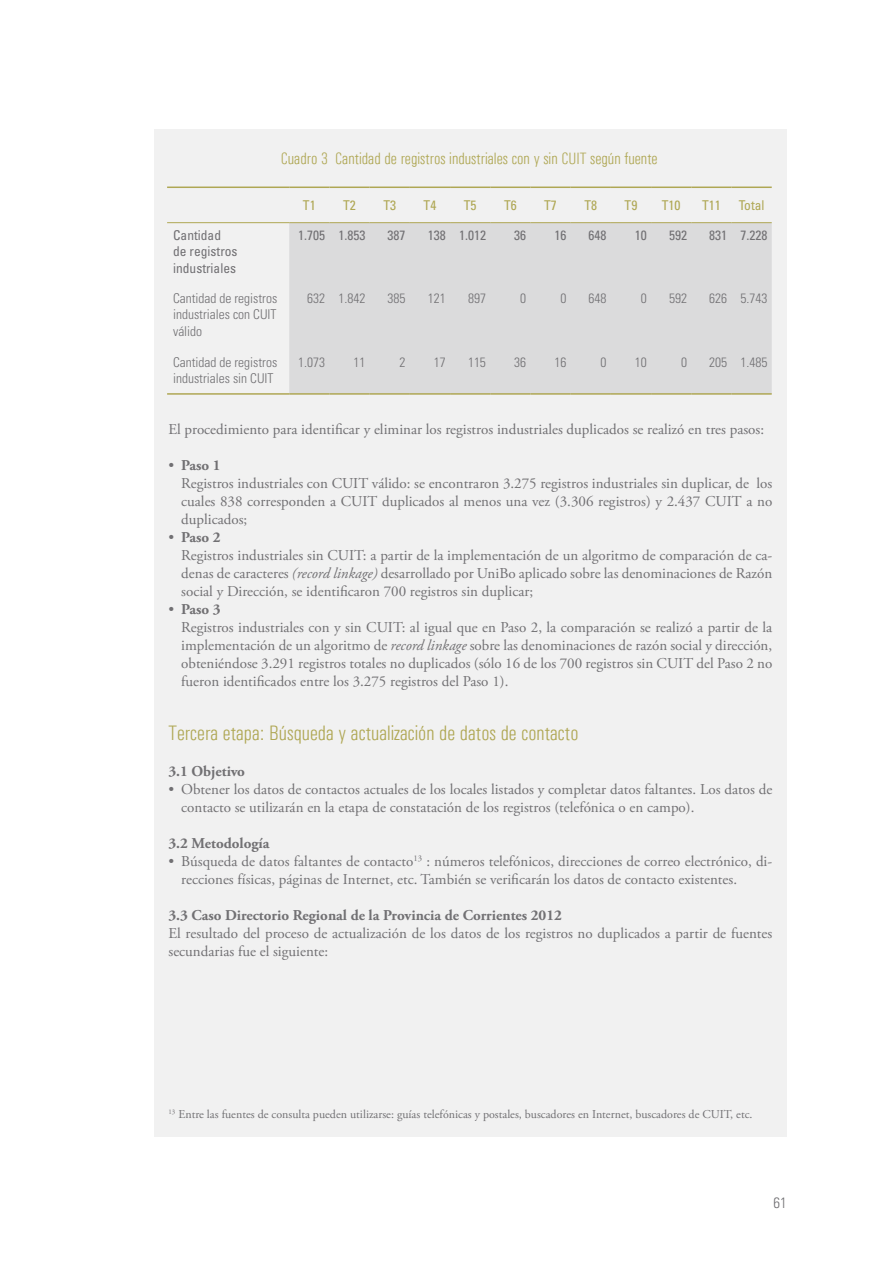
<style>
.page{position:relative;width:893px;height:1263px;background:#fff}
.page>*{position:absolute;margin:0;border:0;box-sizing:border-box;transform-origin:0 0}
.t1{font:300 condensed 21px "Univers";color:#afa754}
.t2{font:300 condensed 16.5px "Univers";color:#afa754}
.t3{font:15px/18px "Adobe Garamond Pro";color:#717073}
.t4{font:700 15px "Adobe Garamond Pro";color:#717073}
.t5{font:300 condensed 15px "Univers";color:#717073}
.t6{font:300 condensed 13.5px/16.5px "Univers";color:#717073;text-align:justify}
.t7{font:condensed 13.5px/16.5px "Univers";color:#717073}
.t8{font:condensed 13.5px "Univers";color:#afa754}
.t9{font:12px "Adobe Garamond Pro";color:#717073}
.s1{font-weight:700}
.s2{font-style:italic}
</style>
<div class="page">
<div style="left:154px;top:129px;width:632px;height:1008px;background:#f1f1f1"></div>
<div style="left:289px;top:223px;width:483px;height:170px;background:#dbdbdc"></div>
<hr style="left:167px;top:187px;width:122px;height:1px;background:#afa754">
<hr style="left:289px;top:187px;width:40px;height:1px;background:#afa754">
<hr style="left:329px;top:187px;width:41px;height:1px;background:#afa754">
<hr style="left:370px;top:187px;width:40px;height:1px;background:#afa754">
<hr style="left:410px;top:187px;width:40px;height:1px;background:#afa754">
<hr style="left:450px;top:187px;width:40px;height:1px;background:#afa754">
<hr style="left:490px;top:187px;width:40px;height:1px;background:#afa754">
<hr style="left:530px;top:187px;width:41px;height:1px;background:#afa754">
<hr style="left:571px;top:187px;width:40px;height:1px;background:#afa754">
<hr style="left:611px;top:187px;width:40px;height:1px;background:#afa754">
<hr style="left:651px;top:187px;width:40px;height:1px;background:#afa754">
<hr style="left:691px;top:187px;width:40px;height:1px;background:#afa754">
<hr style="left:731px;top:187px;width:41px;height:1px;background:#afa754">
<hr style="left:167px;top:393px;width:122px;height:2px;background:#afa754">
<hr style="left:289px;top:393px;width:40px;height:2px;background:#afa754">
<hr style="left:329px;top:393px;width:41px;height:2px;background:#afa754">
<hr style="left:370px;top:393px;width:40px;height:2px;background:#afa754">
<hr style="left:410px;top:393px;width:40px;height:2px;background:#afa754">
<hr style="left:450px;top:393px;width:40px;height:2px;background:#afa754">
<hr style="left:490px;top:393px;width:40px;height:2px;background:#afa754">
<hr style="left:530px;top:393px;width:41px;height:2px;background:#afa754">
<hr style="left:571px;top:393px;width:40px;height:2px;background:#afa754">
<hr style="left:611px;top:393px;width:40px;height:2px;background:#afa754">
<hr style="left:651px;top:393px;width:40px;height:2px;background:#afa754">
<hr style="left:691px;top:393px;width:40px;height:2px;background:#afa754">
<hr style="left:731px;top:393px;width:41px;height:2px;background:#afa754">
<hr style="left:167px;top:222px;width:122px;height:1px;background:#afa754">
<hr style="left:289px;top:222px;width:40px;height:1px;background:#afa754">
<hr style="left:329px;top:222px;width:41px;height:1px;background:#afa754">
<hr style="left:370px;top:222px;width:40px;height:1px;background:#afa754">
<hr style="left:410px;top:222px;width:40px;height:1px;background:#afa754">
<hr style="left:450px;top:222px;width:40px;height:1px;background:#afa754">
<hr style="left:490px;top:222px;width:40px;height:1px;background:#afa754">
<hr style="left:530px;top:222px;width:41px;height:1px;background:#afa754">
<hr style="left:571px;top:222px;width:40px;height:1px;background:#afa754">
<hr style="left:611px;top:222px;width:40px;height:1px;background:#afa754">
<hr style="left:651px;top:222px;width:40px;height:1px;background:#afa754">
<hr style="left:691px;top:222px;width:40px;height:1px;background:#afa754">
<hr style="left:731px;top:222px;width:41px;height:1px;background:#afa754">
<p class="t2" style="left:281px;top:148px;width:378px">Cuadro 3 Cantidad de registros industriales con y sin CUIT según fuente</p>
<p class="t8" style="left:303px;top:197px;width:14px">T1</p>
<p class="t8" style="left:343px;top:197px;width:14px">T2</p>
<p class="t8" style="left:383px;top:197px;width:14px">T3</p>
<p class="t8" style="left:424px;top:197px;width:14px">T4</p>
<p class="t8" style="left:464px;top:197px;width:14px">T5</p>
<p class="t8" style="left:504px;top:197px;width:14px">T6</p>
<p class="t8" style="left:544px;top:197px;width:14px">T7</p>
<p class="t8" style="left:584px;top:197px;width:14px">T8</p>
<p class="t8" style="left:625px;top:197px;width:14px">T9</p>
<p class="t8" style="left:662px;top:197px;width:20px">T10</p>
<p class="t8" style="left:702px;top:197px;width:20px">T11</p>
<p class="t8" style="left:739px;top:197px;width:27px">Total</p>
<p class="t7" style="left:173px;top:226px;width:66px">Cantidad de registros industriales</p>
<p class="t7" style="left:298px;top:226px;width:69px">1.705 1.853</p>
<p class="t7" style="left:388px;top:226px;width:19px">387</p>
<p class="t7" style="left:428px;top:226px;width:60px">138 1.012</p>
<p class="t7" style="left:514px;top:226px;width:13px">36</p>
<p class="t7" style="left:554px;top:226px;width:13px">16</p>
<p class="t7" style="left:589px;top:226px;width:19px">648</p>
<p class="t7" style="left:635px;top:226px;width:13px">10</p>
<p class="t7" style="left:669px;top:226px;width:19px">592</p>
<p class="t7" style="left:709px;top:226px;width:60px">831 7.228</p>
<p class="t6" style="left:173px;top:290px;width:106px">Cantidad de registros industriales con CUIT válido</p>
<p class="t6" style="left:307px;top:290px;width:60px">632 1.842</p>
<p class="t6" style="left:388px;top:290px;width:19px">385</p>
<p class="t6" style="left:428px;top:290px;width:19px">121</p>
<p class="t6" style="left:468px;top:290px;width:19px">897</p>
<p class="t6" style="left:520px;top:290px;width:7px">0</p>
<p class="t6" style="left:560px;top:290px;width:7px">0</p>
<p class="t6" style="left:589px;top:290px;width:19px">648</p>
<p class="t6" style="left:641px;top:290px;width:7px">0</p>
<p class="t6" style="left:669px;top:290px;width:19px">592</p>
<p class="t6" style="left:709px;top:290px;width:60px">626 5.743</p>
<p class="t6" style="left:173px;top:354px;width:106px">Cantidad de registros industriales sin CUIT</p>
<p class="t6" style="left:298px;top:354px;width:28px">1.073</p>
<p class="t6" style="left:353px;top:354px;width:13px">11</p>
<p class="t6" style="left:400px;top:354px;width:7px">2</p>
<p class="t6" style="left:434px;top:354px;width:13px">17</p>
<p class="t6" style="left:468px;top:354px;width:19px">115</p>
<p class="t6" style="left:514px;top:354px;width:13px">36</p>
<p class="t6" style="left:554px;top:354px;width:13px">16</p>
<p class="t6" style="left:601px;top:354px;width:7px">0</p>
<p class="t6" style="left:635px;top:354px;width:13px">10</p>
<p class="t6" style="left:681px;top:354px;width:7px">0</p>
<p class="t6" style="left:709px;top:354px;width:60px">205 1.485</p>
<p class="t3" style="left:168px;top:420px;width:597px">El procedimiento para identificar y eliminar los registros industriales duplicados se realizó en tres pasos:</p>
<p class="t3" style="left:181px;top:456px;width:593px;text-indent:-13px">• <span class="s1">Paso 1<br></span>Registros industriales con CUIT válido: se encontraron 3.275 registros industriales sin duplicar, de los cuales 838 corresponden a CUIT duplicados al menos una vez (3.306 registros) y 2.437 CUIT a no duplicados;</p>
<p class="t3" style="left:181px;top:528px;width:593px;text-indent:-13px">• <span class="s1">Paso 2<br></span>Registros industriales sin CUIT: a partir de la implementación de un algoritmo de comparación de ca&shy;denas de caracteres <span class="s2">(record linkage)</span> desarrollado por UniBo aplicado sobre las denominaciones de Razón social y Dirección, se identificaron 700 registros sin duplicar;</p>
<p class="t3" style="left:181px;top:600px;width:593px;text-indent:-13px">• <span class="s1">Paso 3<br></span>Registros industriales con y sin CUIT: al igual que en Paso 2, la comparación se realizó a partir de la implementación de un algoritmo de <span class="s2">record linkage</span> sobre las denominaciones de razón social y dirección, obteniéndose 3.291 registros totales no duplicados (sólo 16 de los 700 registros sin CUIT del Paso 2 no fueron identificados entre los 3.275 registros del Paso 1).</p>
<h1 class="t1" style="left:168px;top:720px;width:412px">Tercera etapa: Búsqueda y actualización de datos de contacto</h1>
<p class="t4" style="left:168px;top:762px;width:78px">3.1 Objetivo</p>
<p class="t3" style="left:181px;top:780px;width:593px;text-indent:-13px">• Obtener los datos de contactos actuales de los locales listados y completar datos faltantes. Los datos de contacto se utilizarán en la etapa de constatación de los registros (telefónica o en campo).</p>
<p class="t4" style="left:168px;top:834px;width:103px">3.2 Metodología</p>
<p class="t3" style="left:181px;top:852px;width:592px;text-indent:-13px">• Búsqueda de datos faltantes de contacto<sup>13</sup> : números telefónicos, direcciones de correo electrónico, di&shy;recciones físicas, páginas de Internet, etc. También se verificarán los datos de contacto existentes.</p>
<p class="t4" style="left:168px;top:906px;width:395px">3.3 Caso Directorio Regional de la Provincia de Corrientes 2012</p>
<p class="t3" style="left:168px;top:924px;width:605px">El resultado del proceso de actualización de los datos de los registros no duplicados a partir de fuentes secundarias fue el siguiente:</p>
<p class="t9" style="left:168px;top:1106px;width:585px"><sup>13</sup> Entre las fuentes de consulta pueden utilizarse: guías telefónicas y postales, buscadores en Internet, buscadores de CUIT, etc.</p>
<p class="t5" style="left:773px;top:1193px;width:15px">61</p>
</div>
